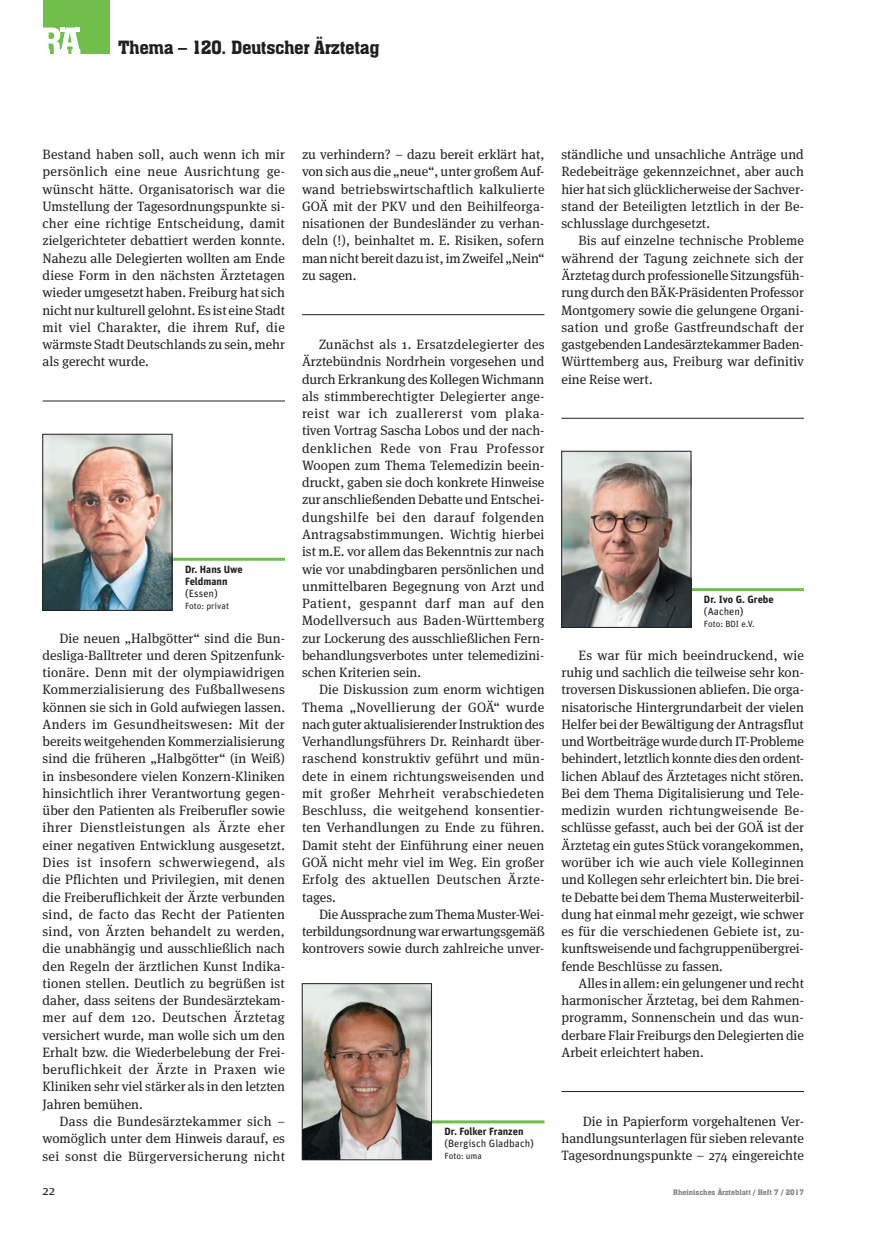
<style>
.page{position:relative;width:872px;height:1234px;background:#fff}
.page>*{position:absolute;margin:0;border:0;box-sizing:border-box;transform-origin:0 0}
.t1{font:18px "Aachen BT";letter-spacing:-.025em;color:#231f20}
.t2{font:13.5px/17.2px "Meta Serif OT";color:#231f20;text-align:justify}
.t3{font:700 10.5px/12.8px "Unit";color:#231f20}
.t4{font:10.5px "Unit";color:#231f20}
.t5{font:9px "Unit";color:#231f20}
.t6{font:7.5px "Aachen BT";color:#808285}
</style>
<div class="page">
<div style="left:43px;top:0;width:66px;height:54px;background:#70bf4c"></div>
<svg style="left:43px;top:28px;width:37px;height:26px"></svg>
<hr style="left:561px;top:418px;width:243px;height:1px;background:#231f20">
<hr style="left:561px;top:1090px;width:243px;height:1px;background:#231f20">
<hr style="left:43px;top:400px;width:242px;height:1px;background:#231f20">
<hr style="left:302px;top:314px;width:242px;height:1px;background:#231f20">
<hr style="left:172px;top:557px;width:113px;height:3px;background:#70bf4c">
<img style="left:45px;top:436px;width:125px;height:172px">
<div style="left:43px;top:434px;width:129px;height:176px;border:1px solid #231f20"></div>
<hr style="left:432px;top:1120px;width:112px;height:3px;background:#70bf4c">
<img style="left:304px;top:985px;width:126px;height:172px">
<div style="left:302px;top:983px;width:130px;height:176px;border:1px solid #231f20"></div>
<hr style="left:691px;top:588px;width:113px;height:3px;background:#70bf4c">
<img style="left:563px;top:453px;width:126px;height:172px">
<div style="left:561px;top:451px;width:130px;height:176px;border:1px solid #231f20"></div>
<h1 class="t1" style="left:118px;top:36px;width:263px">Thema – 120. Deutscher Ärztetag</h1>
<p class="t2" style="left:43px;top:146px;width:244px">Bestand haben soll, auch wenn ich mir persönlich eine neue Ausrichtung ge&shy;wünscht hätte. Organisatorisch war die Umstellung der Tagesordnungspunkte si&shy;cher eine richtige Entscheidung, damit zielgerichteter debattiert werden konnte.<br>Nahezu alle Delegierten wollten am Ende diese Form in den nächsten Ärztetagen wieder umgesetzt haben. Freiburg hat sich nicht nur kulturell gelohnt. Es ist eine Stadt mit viel Charakter, die ihrem Ruf, die wärmste Stadt Deutschlands zu sein, mehr als gerecht wurde.</p>
<p class="t3" style="left:185px;top:562px;width:59px">Dr. Hans Uwe<br>Feldmann</p>
<p class="t4" style="left:185px;top:587px;width:34px">(Essen)</p>
<p class="t5" style="left:185px;top:600px;width:45px">Foto: privat</p>
<p class="t2" style="left:43px;top:629px;width:244px;text-indent:17px">Die neuen „Halbgötter“ sind die Bun&shy;desliga-Balltreter und deren Spitzenfunk&shy;tionäre. Denn mit der olympiawidrigen Kommerzialisierung des Fußballwesens können sie sich in Gold aufwiegen lassen.<br>Anders im Gesundheitswesen: Mit der bereits weitgehenden Kommerzialisierung sind die früheren „Halbgötter“ (in Weiß) in insbesondere vielen Konzern-Kliniken hinsichtlich ihrer Verantwortung gegen&shy;über den Patienten als Freiberufler sowie ihrer Dienstleistungen als Ärzte eher einer negativen Entwicklung ausgesetzt.<br>Dies ist insofern schwerwiegend, als die Pflichten und Privilegien, mit denen die Freiberuflichkeit der Ärzte verbunden sind, de facto das Recht der Patienten sind, von Ärzten behandelt zu werden, die unabhängig und ausschließlich nach den Regeln der ärztlichen Kunst Indika&shy;tionen stellen. Deutlich zu begrüßen ist daher, dass seitens der Bundesärztekam&shy;mer auf dem 120. Deutschen Ärztetag versichert wurde, man wolle sich um den Erhalt bzw. die Wiederbelebung der Frei&shy;beruflichkeit der Ärzte in Praxen wie Kliniken sehr viel stärker als in den letzten Jahren bemühen.</p>
<p class="t2" style="left:43px;top:1112px;width:244px;text-indent:17px">Dass die Bundesärztekammer sich – womöglich unter dem Hinweis darauf, es sei sonst die Bürgerversicherung nicht</p>
<p class="t2" style="left:302px;top:146px;width:244px">zu verhindern? – dazu bereit erklärt hat, von sich aus die „neue“, unter großem Auf&shy;wand betriebswirtschaftlich kalkulierte GOÄ mit der PKV und den Beihilfeorga&shy;nisationen der Bundesländer zu verhan&shy;deln (!), beinhaltet m. E. Risiken, sofern man nicht bereit dazu ist, im Zweifel „Nein“ zu sagen.</p>
<p class="t2" style="left:302px;top:335px;width:244px;text-align:left;text-indent:17px">Zunächst als 1. Ersatzdelegierter des Ärztebündnis Nordrhein vorgesehen und durch Erkrankung des Kollegen Wichmann als stimmberechtigter Delegierter ange&shy;reist war ich zuallererst vom plaka&shy;tiven Vortrag Sascha Lobos und der nach&shy;denklichen Rede von Frau Professor Woopen zum Thema Telemedizin beein&shy;druckt, gaben sie doch konkrete Hinweise zur anschließenden Debatte und Entschei&shy;dungshilfe bei den darauf folgenden Antragsabstimmungen. Wichtig hierbei ist m.E. vor allem das Bekenntnis zur nach wie vor unabdingbaren persönlichen und unmittelbaren Begegnung von Arzt und Patient, gespannt darf man auf den Modellversuch aus Baden-Württemberg zur Lockerung des ausschließlichen Fern&shy;behandlungsverbotes unter telemedizini&shy;schen Kriterien sein.</p>
<p class="t2" style="left:302px;top:680px;width:244px;text-align:left;text-indent:17px">Die Diskussion zum enorm wichtigen Thema „Novellierung der GOÄ“ wurde nach guter aktualisierender Instruktion des Verhandlungsführers Dr. Reinhardt über&shy;raschend konstruktiv geführt und mün-- dete in einem richtungsweisenden und mit großer Mehrheit verabschiedeten Beschluss, die weitgehend konsentier&shy;ten Verhandlungen zu Ende zu führen.<br>Damit steht der Einführung einer neuen GOÄ nicht mehr viel im Weg. Ein großer Erfolg des aktuellen Deutschen Ärzte&shy;tages.</p>
<p class="t2" style="left:302px;top:905px;width:244px;text-indent:17px">Die Aussprache zum Thema Muster-Wei&shy;terbildungsordnung war erwartungsgemäß kontrovers sowie durch zahlreiche unver-</p>
<p class="t3" style="left:444px;top:1124px;width:80px">Dr. Folker Franzen</p>
<p class="t4" style="left:444px;top:1136px;width:91px">(Bergisch Gladbach)</p>
<p class="t5" style="left:444px;top:1150px;width:39px">Foto: uma</p>
<p class="t2" style="left:561px;top:146px;width:244px">ständliche und unsachliche Anträge und Redebeiträge gekennzeichnet, aber auch hier hat sich glücklicherweise der Sachver&shy;stand der Beteiligten letztlich in der Be&shy;schlusslage durchgesetzt.</p>
<p class="t2" style="left:561px;top:232px;width:244px;text-align:left;text-indent:17px">Bis auf einzelne technische Probleme während der Tagung zeichnete sich der Ärztetag durch professionelle Sitzungsfüh&shy;rung durch den BÄK-Präsidenten Professor Montgomery sowie die gelungene Organi&shy;sation und große Gastfreundschaft der gastgebenden Landesärztekammer Baden-- Württemberg aus, Freiburg war definitiv eine Reise wert.</p>
<p class="t3" style="left:704px;top:592px;width:71px">Dr. Ivo G. Grebe</p>
<p class="t4" style="left:704px;top:604px;width:41px">(Aachen)</p>
<p class="t5" style="left:704px;top:618px;width:52px">Foto: BDI e.V.</p>
<p class="t2" style="left:561px;top:646px;width:244px;text-indent:17px">Es war für mich beeindruckend, wie ruhig und sachlich die teilweise sehr kon&shy;troversen Diskussionen abliefen. Die orga&shy;nisatorische Hintergrundarbeit der vielen Helfer bei der Bewältigung der Antragsflut und Wortbeiträge wurde durch IT-Probleme behindert, letztlich konnte dies den ordent&shy;lichen Ablauf des Ärztetages nicht stören.<br>Bei dem Thema Digitalisierung und Tele&shy;medizin wurden richtungweisende Be&shy;schlüsse gefasst, auch bei der GOÄ ist der Ärztetag ein gutes Stück vorangekommen, worüber ich wie auch viele Kolleginnen und Kollegen sehr erleichtert bin. Die brei&shy;te Debatte bei dem Thema Musterweiterbil&shy;dung hat einmal mehr gezeigt, wie schwer es für die verschiedenen Gebiete ist, zu&shy;kunftsweisende und fachgruppenübergrei&shy;fende Beschlüsse zu fassen.</p>
<p class="t2" style="left:561px;top:974px;width:244px;text-indent:17px">Alles in allem: ein gelungener und recht harmonischer Ärztetag, bei dem Rahmen&shy;programm, Sonnenschein und das wun&shy;derbare Flair Freiburgs den Delegierten die Arbeit erleichtert haben.</p>
<p class="t2" style="left:561px;top:1112px;width:244px;text-indent:21px">Die in Papierform vorgehaltenen Ver&shy;handlungsunterlagen für sieben relevante Tagesordnungspunkte – 274 eingereichte</p>
<p class="t2" style="left:43px;top:1181px;width:14px">22</p>
<p class="t6" style="left:673px;top:1187px;width:132px">Rheinisches Ärzteblatt / Heft 7 / 2017</p>
</div>
